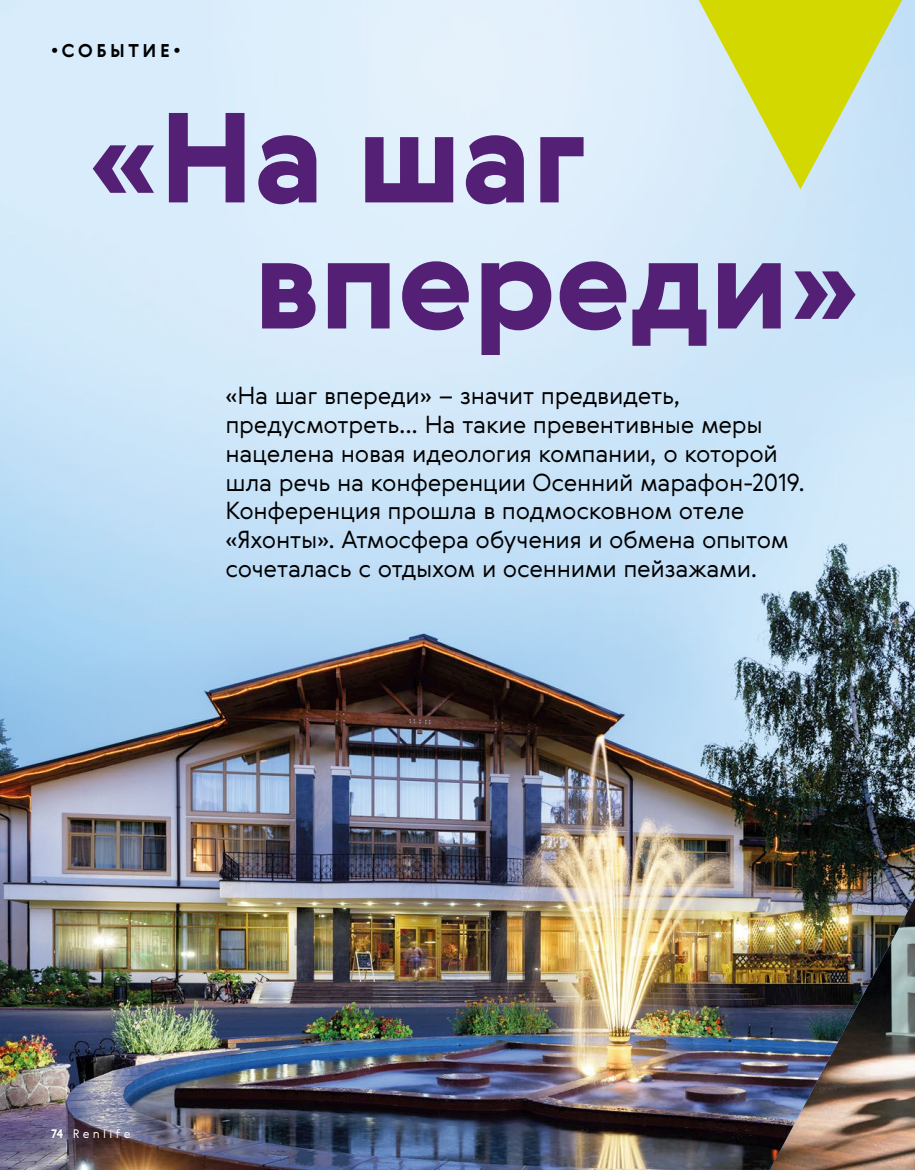
<style>
.page{position:relative;width:915px;height:1170px;background:#fff}
.page>*{position:absolute;margin:0;border:0;box-sizing:border-box;transform-origin:0 0}
.t1{font:900 124.5px/126px "Gerbera";letter-spacing:-.01em;color:#532075}
.t2{font:300 24px/28.8px "Gerbera";letter-spacing:-.015em;color:#000}
.t3{font:700 18px "Gerbera";letter-spacing:.2em;color:#000}
.t4{font:300 12px "Gerbera";color:#fff}
.s1{font-weight:700}
</style>
<div class="page">
<img style="left:0;top:0;width:914px;height:1169px">
<svg style="left:698px;top:0;width:203px;height:189px;background:#d1df7b"></svg>
<p class="t3" style="left:51px;top:38px;width:131px">•СОБЫТИЕ•</p>
<h1 class="t1" style="left:253px;top:92px;width:607px;text-indent:-163px">«На шаг впереди»</h1>
<p class="t2" style="left:225px;top:380px;width:581px">«На шаг впереди» – значит предвидеть, предусмотреть... На такие превентивные меры нацелена новая идеология компании, о которой шла речь на конференции Осенний марафон-2019.<br>Конференция прошла в подмосковном отеле «Яхонты». Атмосфера обучения и обмена опытом сочеталась с отдыхом и осенними пейзажами.</p>
<p class="t4" style="left:51px;top:1125px;width:81px"><span class="s1">74</span> R e n l i f e</p>
</div>
